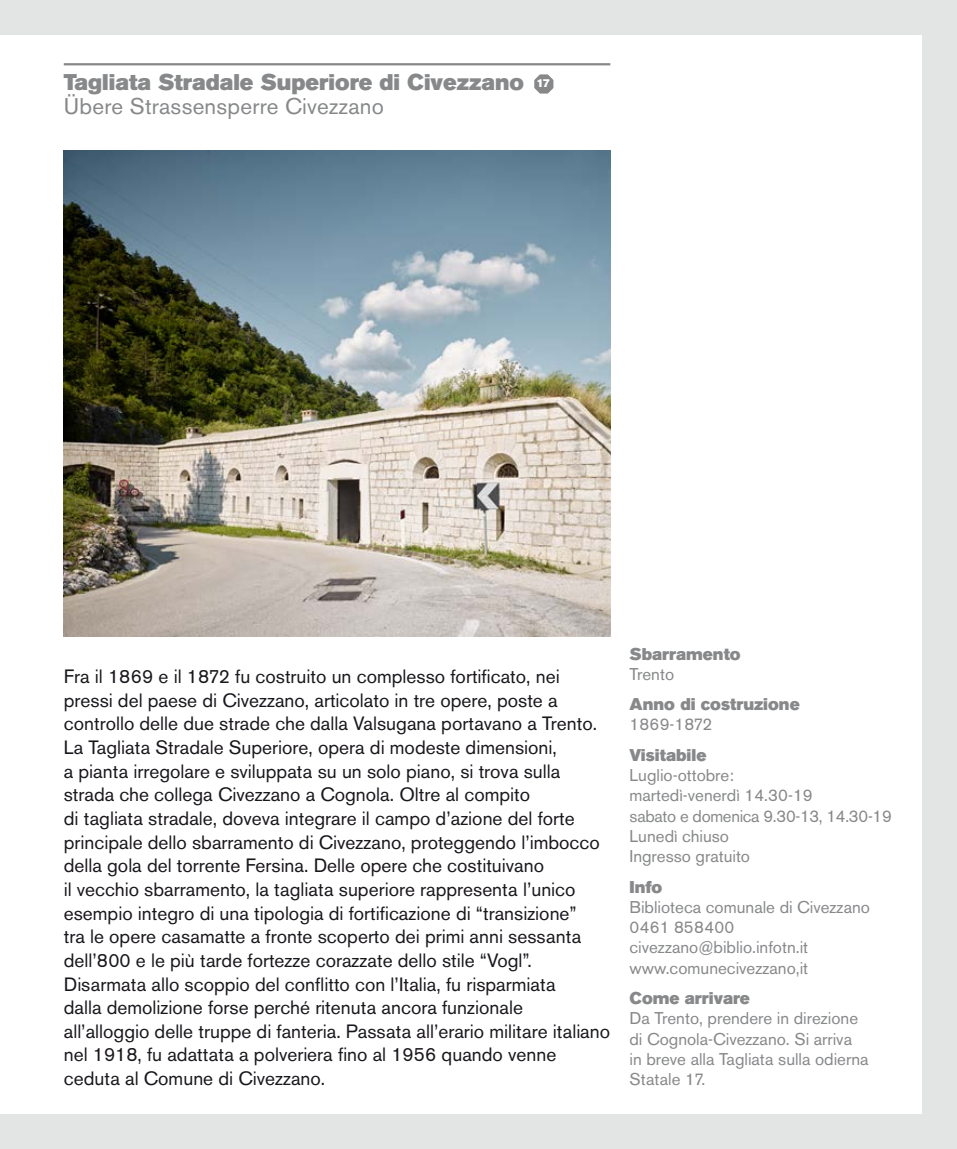
<style>
.page{position:relative;width:957px;height:1149px;background:#fff}
.page>*{position:absolute;margin:0;border:0;box-sizing:border-box;transform-origin:0 0}
.t1{font:22.5px "Akzidenz Grotesk BE Super";color:#87888a}
.t2{font:22.5px "Akzidenz Grotesk BE";letter-spacing:.01em;color:#87888a}
.t3{font:19.12px/23.6px "Akzidenz Grotesk BE";color:#1a171c}
.t4{font:16.88px/20.2px "Akzidenz Grotesk BE";color:#87888a}
.t5{font:16.88px "Akzidenz Grotesk BE Super";color:#87888a}
.s1{font-size:11.25px;color:#fff}
</style>
<div class="page">
<div style="left:0;top:0;width:957px;height:1148px;background:#e3e4e4"></div>
<div style="left:0;top:35px;width:922px;height:1078px;background:#fff"></div>
<hr style="left:64px;top:63px;width:546px;height:2px;background:#87888a">
<svg style="left:534px;top:74px;width:19px;height:19px"></svg>
<img style="left:64px;top:150px;width:546px;height:486px">
<p class="t1" style="left:64px;top:69px;width:488px">Tagliata Stradale Superiore di Civezzano <span class="s1">17</span></p>
<p class="t2" style="left:64px;top:93px;width:322px">Übere Strassensperre Civezzano</p>
<p class="t3" style="left:64px;top:664px;width:548px">Fra il 1869 e il 1872 fu costruito un complesso fortificato, nei pressi del paese di Civezzano, articolato in tre opere, poste a controllo delle due strade che dalla Valsugana portavano a Trento.<br>La Tagliata Stradale Superiore, opera di modeste dimensioni,<br>a pianta irregolare e sviluppata su un solo piano, si trova sulla strada che collega Civezzano a Cognola. Oltre al compito<br>di tagliata stradale, doveva integrare il campo d’azione del forte principale dello sbarramento di Civezzano, proteggendo l’imbocco della gola del torrente Fersina. Delle opere che costituivano<br>il vecchio sbarramento, la tagliata superiore rappresenta l’unico esempio integro di una tipologia di fortificazione di “transizione”<br>tra le opere casamatte a fronte scoperto dei primi anni sessanta dell’800 e le più tarde fortezze corazzate dello stile “Vogl”.<br>Disarmata allo scoppio del conflitto con l’Italia, fu risparmiata<br>dalla demolizione forse perché ritenuta ancora funzionale all’alloggio delle truppe di fanteria. Passata all’erario militare italiano nel 1918, fu adattata a polveriera fino al 1956 quando venne ceduta al Comune di Civezzano.</p>
<p class="t5" style="left:629px;top:643px;width:113px">Sbarramento</p>
<p class="t4" style="left:629px;top:663px;width:46px">Trento</p>
<p class="t5" style="left:629px;top:694px;width:172px">Anno di costruzione</p>
<p class="t4" style="left:629px;top:714px;width:84px">1869-1872</p>
<p class="t5" style="left:629px;top:745px;width:78px">Visitabile</p>
<p class="t4" style="left:629px;top:765px;width:264px">Luglio-ottobre:<br>martedì-venerdì 14.30-19<br>sabato e domenica 9.30-13, 14.30-19<br>Lunedì chiuso<br>Ingresso gratuito</p>
<p class="t5" style="left:629px;top:876px;width:34px">Info</p>
<p class="t4" style="left:629px;top:896px;width:242px">Biblioteca comunale di Civezzano<br>0461 858400 civezzano@biblio.infotn.it www.comunecivezzano,it</p>
<p class="t5" style="left:629px;top:988px;width:122px">Come arrivare</p>
<p class="t4" style="left:629px;top:1008px;width:241px">Da Trento, prendere in direzione di Cognola-Civezzano. Si arriva<br>in breve alla Tagliata sulla odierna<br>Statale 17.</p>
</div>
